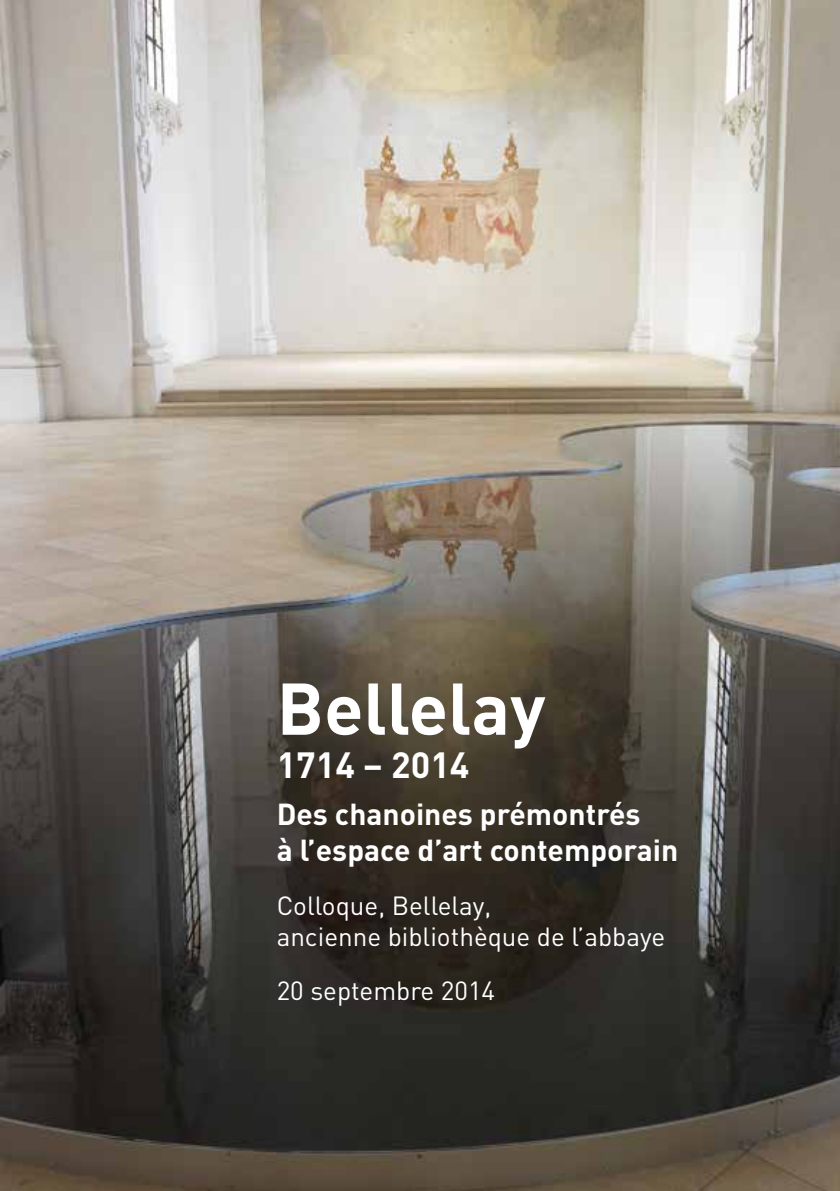
<style>
.page{position:relative;width:840px;height:1191px;background:#fff}
.page>*{position:absolute;margin:0;border:0;box-sizing:border-box;transform-origin:0 0}
.t1{font:700 72px "DIN";color:#fff}
.t2{font:700 36px "DIN";color:#fff}
.t3{font:700 30px/36px "DIN";color:#fff}
.t4{font:26px/31.2px "DIN";color:#fff}
</style>
<div class="page">
<img style="left:0;top:0;width:839px;height:1191px">
<h1 class="t1" style="left:276px;top:661px;width:270px">Bellelay</h1>
<h2 class="t2" style="left:276px;top:741px;width:194px">1714 – 2014</h2>
<p class="t3" style="left:276px;top:795px;width:403px">Des chanoines prémontrés<br>à l’espace d’art contemporain</p>
<p class="t4" style="left:276px;top:889px;width:390px">Colloque, Bellelay,<br>ancienne bibliothèque de l’abbaye</p>
<p class="t4" style="left:276px;top:975px;width:220px">20 septembre 2014</p>
</div>
